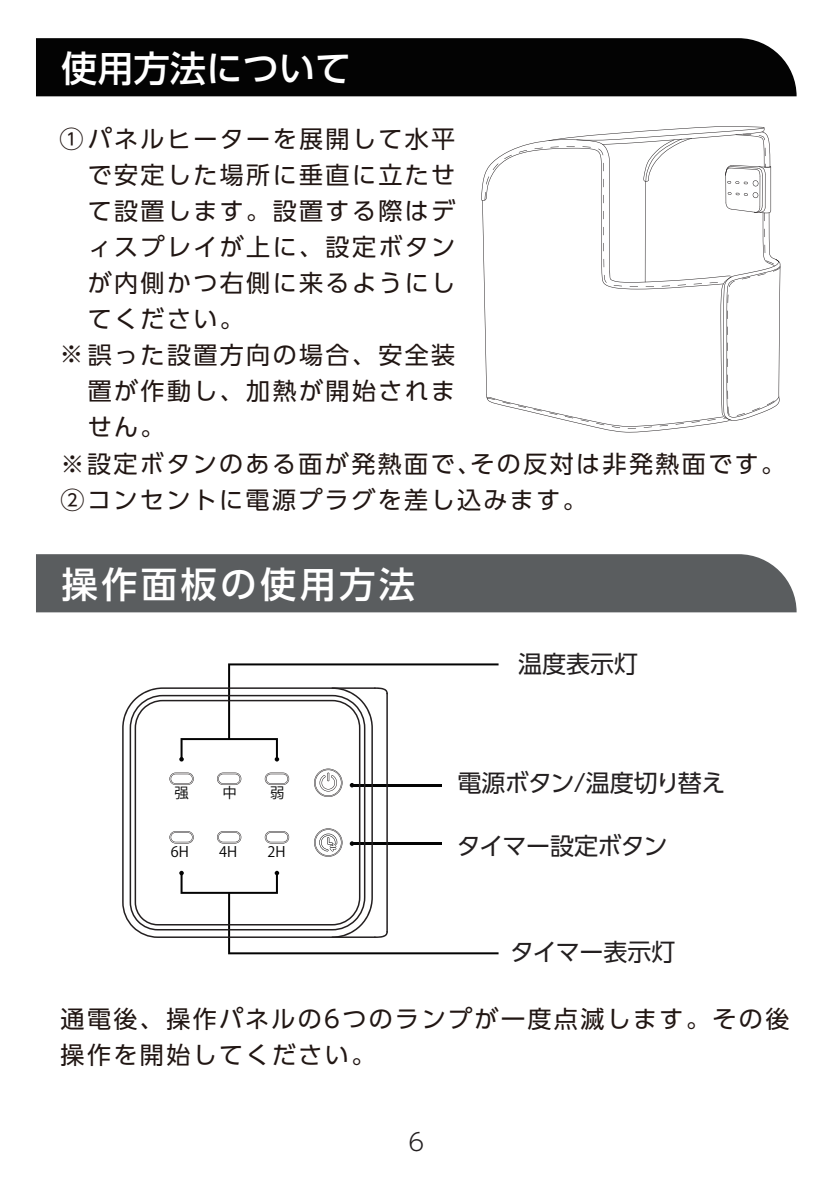
<style>
.page{position:relative;width:840px;height:1191px;background:#fff}
.page>*{position:absolute;margin:0;border:0;box-sizing:border-box;transform-origin:0 0}
.t1{font:500 36px "UD Shin Go Pr 6 N";letter-spacing:.1em;color:#fff}
.t2{font:500 36px "UD Shin Go Pr 6 N";letter-spacing:.005em;color:#fff}
.t3{font:24px/36px "UD Shin Go Pr 6 N";letter-spacing:.1em;color:#211613}
.t4{font:24px "UD Shin Go Pr 6 N";letter-spacing:-.015em;color:#231f20}
.t5{font:300 24px "UD Shin Go Pr 6 N";color:#231f20}
.t6{font:14.4px "Koz Go Pr 6 N";color:#030303}
</style>
<div class="page">
<hr style="left:352px;top:784px;width:90px;height:2px;background:#030303">
<hr style="left:352px;top:842px;width:90px;height:2px;background:#030303">
<hr style="left:386px;top:693px;width:1px;height:239px;background:#231f20">
<svg style="left:228px;top:870px;width:270px;height:84px"></svg>
<svg style="left:228px;top:663px;width:270px;height:98px"></svg>
<svg style="left:122px;top:687px;width:250px;height:251px"></svg>
<svg style="left:129px;top:695px;width:236px;height:235px"></svg>
<svg style="left:169px;top:772px;width:25px;height:13px"></svg>
<svg style="left:217px;top:772px;width:24px;height:13px"></svg>
<svg style="left:265px;top:772px;width:24px;height:13px"></svg>
<svg style="left:169px;top:831px;width:25px;height:12px"></svg>
<svg style="left:217px;top:831px;width:24px;height:12px"></svg>
<svg style="left:265px;top:831px;width:24px;height:12px"></svg>
<svg style="left:314px;top:768px;width:28px;height:29px"></svg>
<svg style="left:314px;top:828px;width:28px;height:28px"></svg>
<div style="left:36px;top:38px;width:760px;height:58px;background:#030303"></div>
<div style="left:36px;top:554px;width:760px;height:58px;background:#5a5d5f"></div>
<svg style="left:481px;top:126px;width:298px;height:306px"></svg>
<h1 class="t2" style="left:61px;top:39px;width:291px">使用方法について</h1>
<p class="t3" style="left:59px;top:120px;width:397px">①パネルヒーターを展開して水平</p>
<p class="t3" style="left:88px;top:156px;width:369px">で安定した場所に垂直に立たせ</p>
<p class="t3" style="left:88px;top:192px;width:369px">て設置します。設置する際はデ</p>
<p class="t3" style="left:88px;top:228px;width:369px">ィスプレイが上に、設定ボタン</p>
<p class="t3" style="left:88px;top:264px;width:369px">が内側かつ右側に来るようにし</p>
<p class="t3" style="left:88px;top:300px;width:157px">てください。</p>
<p class="t3" style="left:59px;top:336px;width:397px">※誤った設置方向の場合、安全装</p>
<p class="t3" style="left:88px;top:372px;width:369px">置が作動し、加熱が開始されま</p>
<p class="t3" style="left:88px;top:408px;width:78px">せん。</p>
<p class="t3" style="left:61px;top:445px;width:725px">※設定ボタンのある面が発熱面で、その反対は非発熱面です。<br>②コンセントに電源プラグを差し込みます。</p>
<h1 class="t1" style="left:62px;top:555px;width:354px">操作面板の使用方法</h1>
<p class="t6" style="left:174px;top:784px;width:16px">强</p>
<p class="t6" style="left:222px;top:784px;width:16px">中</p>
<p class="t6" style="left:270px;top:784px;width:16px">弱</p>
<p class="t6" style="left:171px;top:843px;width:20px">6H</p>
<p class="t6" style="left:219px;top:843px;width:20px">4H</p>
<p class="t6" style="left:267px;top:843px;width:20px">2H</p>
<p class="t4" style="left:517px;top:644px;width:121px">温度表示灯</p>
<p class="t4" style="left:457px;top:764px;width:269px">電源ボタン/温度切り替え</p>
<p class="t4" style="left:456px;top:826px;width:212px">タイマー設定ボタン</p>
<p class="t4" style="left:509px;top:932px;width:167px">タイマー表示灯</p>
<p class="t3" style="left:61px;top:1000px;width:729px">通電後、操作パネルの6つのランプが一度点滅します。その後操作を開始してください。</p>
<p class="t5" style="left:408px;top:1122px;width:17px">6</p>
</div>
